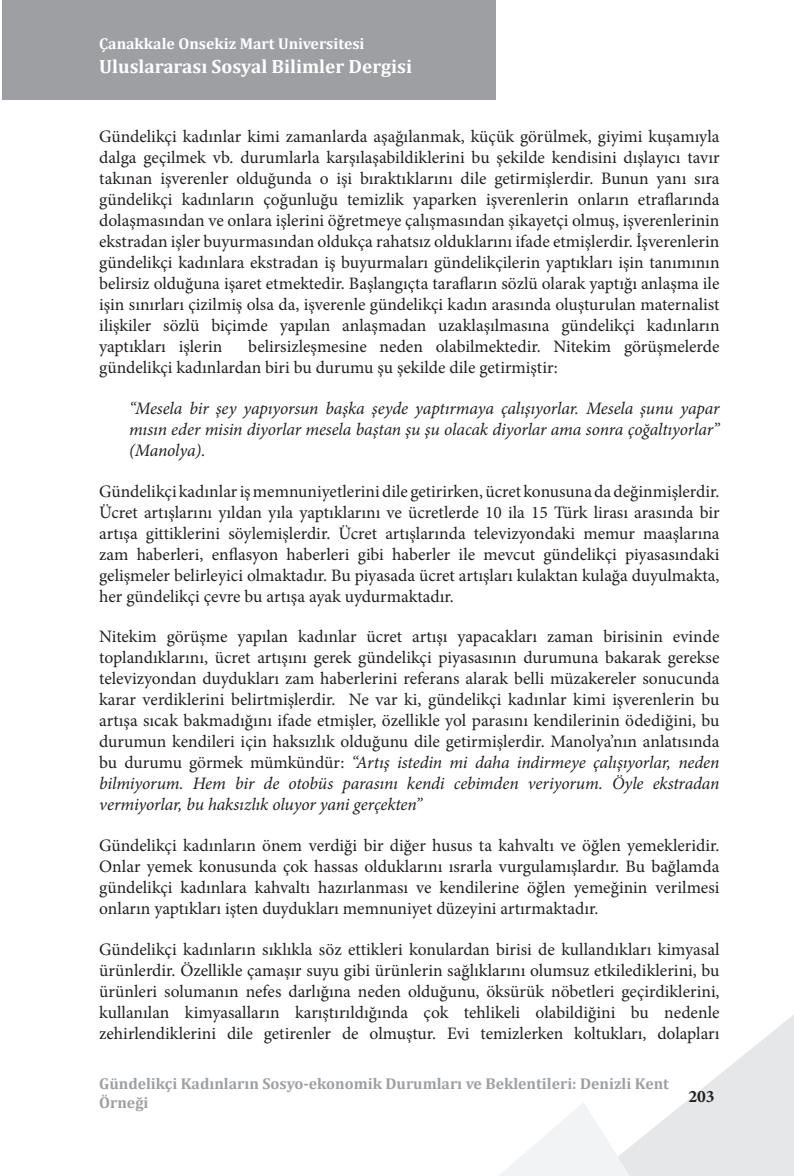
<style>
.page{position:relative;width:794px;height:1176px;background:#fff}
.page>*{position:absolute;margin:0;border:0;box-sizing:border-box;transform-origin:0 0}
.t1{font:700 19.25px "Cambria";color:#fff}
.t2{font:17.5px/21px "Minion Pro";color:#231f20;text-align:justify}
.t3{font:italic 17.5px/21px "Minion Pro";letter-spacing:-.01em;color:#231f20;text-align:justify}
.t4{font:700 17.5px "Minion Pro";color:#231f20}
.t5{font:700 15.75px/18.9px "Cambria";color:#9d9fa2}
.t6{font:700 15.75px "Cambria";color:#fff}
.s1{font-style:italic}
</style>
<div class="page">
<svg style="left:639px;top:1015px;width:155px;height:161px;fill:#e6e7e9"></svg>
<svg style="left:499px;top:1103px;width:140px;height:73px"></svg>
<div style="left:2px;top:0;width:494px;height:99px;background:#9d9fa2"></div>
<p class="t6" style="left:99px;top:33px;width:267px">Çanakkale Onsekiz Mart Universitesi</p>
<p class="t1" style="left:99px;top:52px;width:314px">Uluslararası Sosyal Bilimler Dergisi</p>
<p class="t2" style="left:99px;top:126px;width:622px">Gündelikçi kadınlar kimi zamanlarda aşağılanmak, küçük görülmek, giyimi kuşamıyla dalga geçilmek vb. durumlarla karşılaşabildiklerini bu şekilde kendisini dışlayıcı tavır takınan işverenler olduğunda o işi bıraktıklarını dile getirmişlerdir. Bunun yanı sıra gündelikçi kadınların çoğunluğu temizlik yaparken işverenlerin onların etraflarında dolaşmasından ve onlara işlerini öğretmeye çalışmasından şikayetçi olmuş, işverenlerinin ekstradan işler buyurmasından oldukça rahatsız olduklarını ifade etmişlerdir. İşverenlerin gündelikçi kadınlara ekstradan iş buyurmaları gündelikçilerin yaptıkları işin tanımının belirsiz olduğuna işaret etmektedir. Başlangıçta tarafların sözlü olarak yaptığı anlaşma ile işin sınırları çizilmiş olsa da, işverenle gündelikçi kadın arasında oluşturulan maternalist ilişkiler sözlü biçimde yapılan anlaşmadan uzaklaşılmasına gündelikçi kadınların yaptıkları işlerin</p>
<p class="t2" style="left:99px;top:336px;width:622px;text-indent:149px">belirsizleşmesine neden olabilmektedir. Nitekim görüşmelerde gündelikçi kadınlardan biri bu durumu şu şekilde dile getirmiştir:</p>
<p class="t3" style="left:129px;top:397px;width:592px">“Mesela bir şey yapıyorsun başka şeyde yaptırmaya çalışıyorlar. Mesela şunu yapar mısın eder misin diyorlar mesela baştan şu şu olacak diyorlar ama sonra çoğaltıyorlar” (Manolya).</p>
<p class="t2" style="left:99px;top:480px;width:622px">Gündelikçi kadınlar iş memnuniyetlerini dile getirirken, ücret konusuna da değinmişlerdir.<br>Ücret artışlarını yıldan yıla yaptıklarını ve ücretlerde 10 ila 15 Türk lirası arasında bir artışa gittiklerini söylemişlerdir. Ücret artışlarında televizyondaki memur maaşlarına zam haberleri, enflasyon haberleri gibi haberler ile mevcut gündelikçi piyasasındaki gelişmeler belirleyici olmaktadır. Bu piyasada ücret artışları kulaktan kulağa duyulmakta, her gündelikçi çevre bu artışa ayak uydurmaktadır.</p>
<p class="t2" style="left:99px;top:626px;width:622px">Nitekim görüşme yapılan kadınlar ücret artışı yapacakları zaman birisinin evinde toplandıklarını, ücret artışını gerek gündelikçi piyasasının durumuna bakarak gerekse televizyondan duydukları zam haberlerini referans alarak belli müzakereler sonucunda karar verdiklerini belirtmişlerdir. Ne var ki, gündelikçi kadınlar kimi işverenlerin bu artışa sıcak bakmadığını ifade etmişler, özellikle yol parasını kendilerinin ödediğini, bu durumun kendileri için haksızlık olduğunu dile getirmişlerdir. Manolya’nın anlatısında bu durumu görmek mümkündür: <span class="s1">“Artış istedin mi daha indirmeye çalışıyorlar, neden bilmiyorum. Hem bir de otobüs parasını kendi cebimden veriyorum. Öyle ekstradan vermiyorlar, bu haksızlık oluyor yani gerçekten”</span></p>
<p class="t2" style="left:99px;top:835px;width:622px">Gündelikçi kadınların önem verdiği bir diğer husus ta kahvaltı ve öğlen yemekleridir.<br>Onlar yemek konusunda çok hassas olduklarını ısrarla vurgulamışlardır. Bu bağlamda gündelikçi kadınlara kahvaltı hazırlanması ve kendilerine öğlen yemeğinin verilmesi onların yaptıkları işten duydukları memnuniyet düzeyini artırmaktadır.</p>
<p class="t2" style="left:99px;top:939px;width:622px">Gündelikçi kadınların sıklıkla söz ettikleri konulardan birisi de kullandıkları kimyasal ürünlerdir. Özellikle çamaşır suyu gibi ürünlerin sağlıklarını olumsuz etkilediklerini, bu ürünleri solumanın nefes darlığına neden olduğunu, öksürük nöbetleri geçirdiklerini, kullanılan kimyasalların karıştırıldığında çok tehlikeli olabildiğini bu nedenle zehirlendiklerini dile getirenler de olmuştur. Evi temizlerken koltukları, dolapları</p>
<p class="t5" style="left:99px;top:1073px;width:571px">Gündelikçi Kadınların Sosyo-ekonomik Durumları ve Beklentileri: Denizli Kent<br>Örneği</p>
<p class="t4" style="left:688px;top:1084px;width:28px">203</p>
</div>
